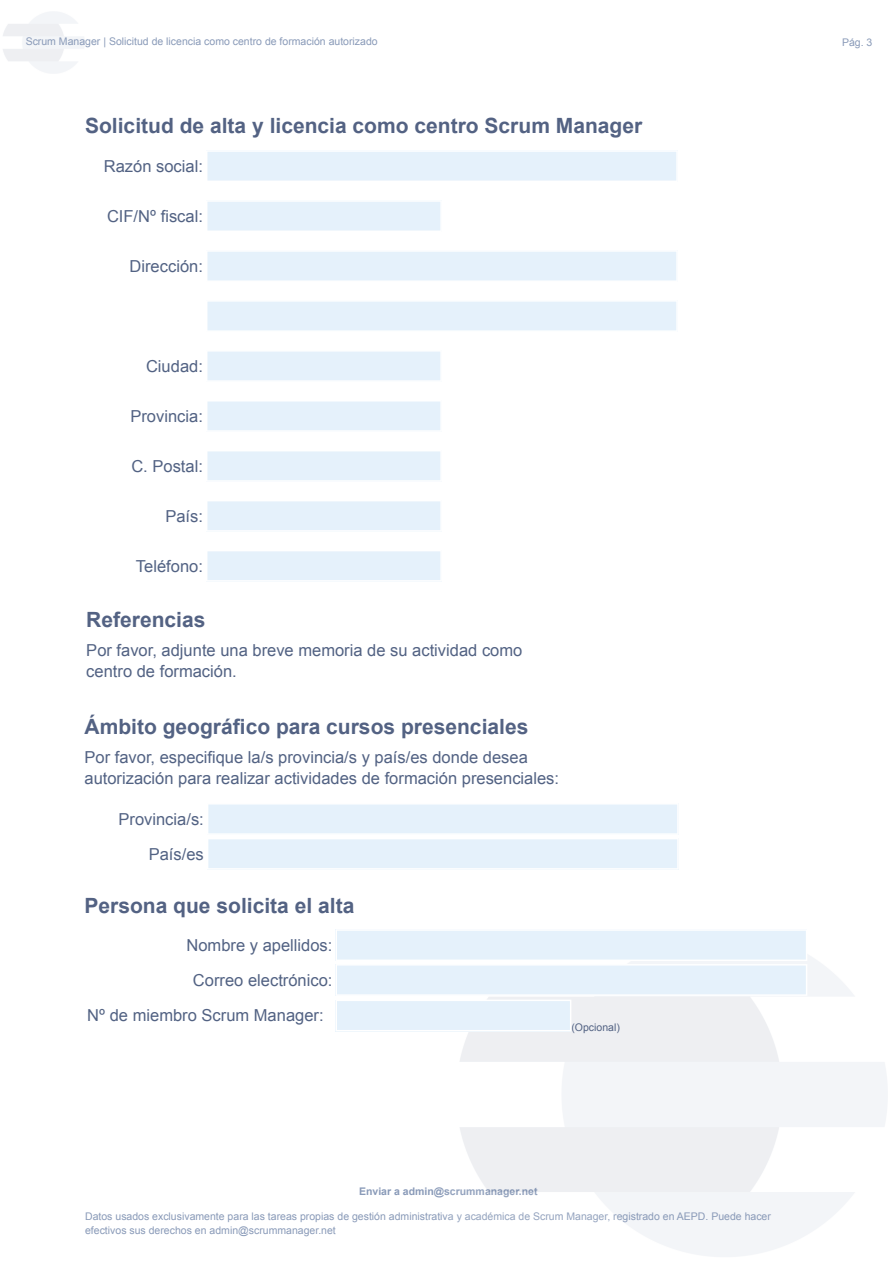
<style>
.page{position:relative;width:894px;height:1263px;background:#fff}
.page>*{position:absolute;margin:0;border:0;box-sizing:border-box;transform-origin:0 0}
.t1{font:700 21px "Arial";color:#536283}
.t2{font:16.5px/21.5px "Arial";color:#526283}
.t3{font:10.5px/13.6px "Arial";color:#899ab8}
.t4{font:700 10.5px "Arial";color:#899ab8}
.t5{font:10.5px "Arial";color:#526283}
</style>
<div class="page">
<div style="left:207px;top:152px;width:469px;height:29px;background:#e5f1fb"></div>
<div style="left:207px;top:252px;width:469px;height:29px;background:#e5f1fb"></div>
<div style="left:207px;top:301px;width:469px;height:30px;background:#e5f1fb"></div>
<div style="left:207px;top:351px;width:234px;height:29px;background:#e5f1fb"></div>
<div style="left:207px;top:401px;width:234px;height:29px;background:#e5f1fb"></div>
<div style="left:207px;top:451px;width:234px;height:29px;background:#e5f1fb"></div>
<div style="left:207px;top:501px;width:234px;height:29px;background:#e5f1fb"></div>
<div style="left:207px;top:551px;width:234px;height:29px;background:#e5f1fb"></div>
<div style="left:207px;top:202px;width:234px;height:29px;background:#e5f1fb"></div>
<svg style="left:208px;top:804px;width:469px;height:64px;background:#e7f2fb"></svg>
<svg style="left:335px;top:929px;width:472px;height:102px"></svg>
<p class="t3" style="left:26px;top:36px;width:353px">Scrum Manager | Solicitud de licencia como centro de formación autorizado</p>
<p class="t3" style="left:841px;top:37px;width:32px">Pág. 3</p>
<p class="t1" style="left:85px;top:117px;width:558px">Solicitud de alta y licencia como centro Scrum Manager</p>
<p class="t2" style="left:104px;top:157px;width:101px">Razón social:</p>
<p class="t2" style="left:107px;top:207px;width:97px">CIF/Nº fiscal:</p>
<p class="t2" style="left:129px;top:257px;width:75px">Dirección:</p>
<p class="t2" style="left:146px;top:357px;width:58px">Ciudad:</p>
<p class="t2" style="left:130px;top:407px;width:74px">Provincia:</p>
<p class="t2" style="left:131px;top:457px;width:73px">C. Postal:</p>
<p class="t2" style="left:165px;top:507px;width:39px">País:</p>
<p class="t2" style="left:136px;top:557px;width:68px">Teléfono:</p>
<p class="t1" style="left:86px;top:612px;width:121px">Referencias</p>
<p class="t2" style="left:86px;top:641px;width:437px">Por favor, adjunte una breve memoria de su actividad como centro de formación.</p>
<p class="t1" style="left:84px;top:719px;width:445px">Ámbito geográfico para cursos presenciales</p>
<p class="t2" style="left:84px;top:748px;width:476px">Por favor, especifique la/s provincia/s y país/es donde desea autorización para realizar actividades de formación presenciales:</p>
<p class="t2" style="left:118px;top:803px;width:87px;line-height:34.8px;text-align:right">Provincia/s:<br>País/es</p>
<p class="t1" style="left:84px;top:898px;width:271px">Persona que solicita el alta</p>
<p class="t2" style="left:186px;top:936px;width:147px">Nombre y apellidos:</p>
<p class="t2" style="left:193px;top:971px;width:141px">Correo electrónico:</p>
<p class="t2" style="left:87px;top:1006px;width:238px">Nº de miembro Scrum Manager:</p>
<p class="t5" style="left:571px;top:1024px;width:50px">(Opcional)</p>
<p class="t4" style="left:359px;top:1187px;width:180px">Enviar a admin@scrummanager.net</p>
<p class="t3" style="left:85px;top:1210px;width:687px">Datos usados exclusivamente para las tareas propias de gestión administrativa y académica de Scrum Manager, registrado en AEPD. Puede hacer efectivos sus derechos en admin@scrummanager.net</p>
</div>
